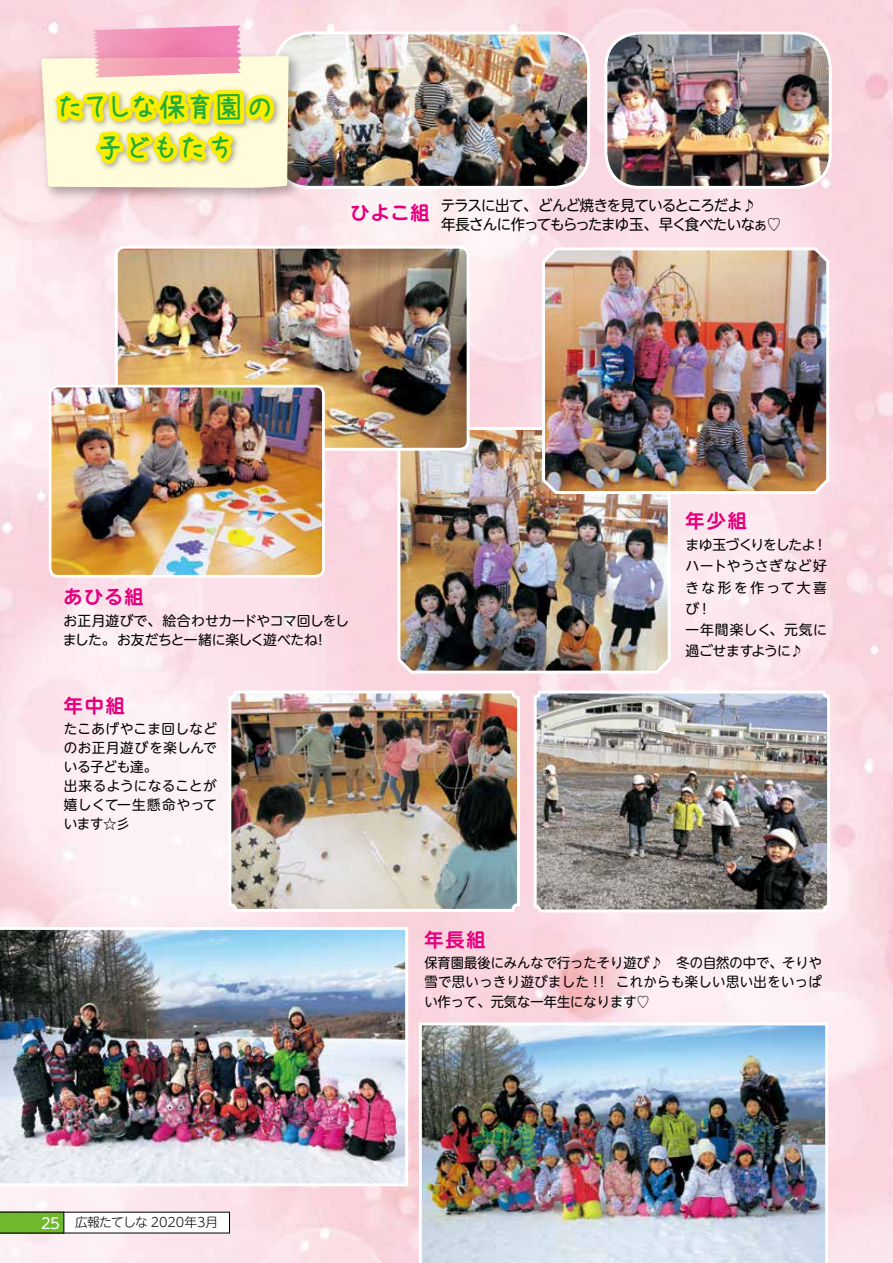
<style>
.page{position:relative;width:893px;height:1263px;background:#fff}
.page>*{position:absolute;margin:0;border:0;box-sizing:border-box;transform-origin:0 0}
.t1{font:27.9px/40.3px "TT Edit Font";color:#22ac39;text-align:center}
.t2{font:700 19.2px "UD Shin M Go Pro De";letter-spacing:.085em;color:#e4007f}
.t3{font:14.85px/19.2px "UD Shin M Go Pro";letter-spacing:-.055em;color:#000}
.t4{font:13.8px/19.2px "UD Shin M Go Pro";letter-spacing:.01em;color:#000;text-align:justify;scale:.96 1}
.t5{font:13.8px/19.2px "UD Shin M Go Pro";letter-spacing:.03em;color:#000}
.t6{font:13.8px/21.3px "UD Shin M Go Pro";letter-spacing:.01em;color:#000}
.t7{font:13.8px/19.2px "UD Shin M Go Pro";letter-spacing:-.02em;color:#000}
.t8{font:300 12.75px "UD Shin M Go Pro";color:#000}
.s1{font-weight:400;font-size:14.85px;color:#fff}
</style>
<div class="page">
<img style="left:0;top:0;width:893px;height:1263px">
<img style="left:419px;top:1022px;width:409px;height:241px">
<img style="left:0;top:927px;width:408px;height:259px">
<img style="left:606px;top:33px;width:224px;height:154px">
<div style="left:604px;top:31px;width:228px;height:158px;border:3px solid #fff;border-radius:34px"></div>
<img style="left:289px;top:33px;width:299px;height:154px">
<div style="left:274px;top:31px;width:316px;height:158px;border:3px solid #fff;border-radius:34px"></div>
<img style="left:232px;top:694px;width:284px;height:214px">
<div style="left:228px;top:690px;width:292px;height:222px;border:3px solid #fff;border-radius:6px"></div>
<img style="left:538px;top:694px;width:288px;height:214px">
<div style="left:534px;top:690px;width:296px;height:222px;border:3px solid #fff;border-radius:5px"></div>
<img style="left:31px;top:46px;width:276px;height:161px">
<svg style="left:41px;top:26px;width:248px;height:181px;background:#f5ddaa"></svg>
<img style="left:396px;top:424px;width:276px;height:251px">
<img style="left:541px;top:245px;width:290px;height:250px">
<img style="left:116px;top:247px;width:352px;height:200px">
<div style="left:115px;top:246px;width:355px;height:205px;border:3px solid #fff;border-radius:8px"></div>
<img style="left:50px;top:386px;width:273px;height:190px">
<div style="left:49px;top:385px;width:276px;height:193px;border:3px solid #fff;border-radius:8px"></div>
<svg style="left:0;top:1212px;width:230px;height:21px"></svg>
<h1 class="t1" style="left:57px;top:87px;width:219px">たてしな保育園の子どもたち</h1>
<h2 class="t2" style="left:351px;top:197px;width:81px">ひよこ組</h2>
<p class="t3" style="left:441px;top:195px;width:342px">テラスに出て、どんど焼きを見ているところだよ♪<br>年長さんに作ってもらったまゆ玉、早く食べたいなぁ♡</p>
<h2 class="t2" style="left:64px;top:581px;width:81px">あひる組</h2>
<p class="t7" style="left:63px;top:611px;width:288px">お正月遊びで、絵合わせカードやコマ回しをしました。お友だちと一緒に楽しく遊べたね！</p>
<h2 class="t2" style="left:64px;top:690px;width:63px">年中組</h2>
<p class="t5" style="left:64px;top:718px;width:155px">たこあげやこま回しなどのお正月遊びを楽しんでいる子ども達。<br>出来るようになることが嬉しくて一生懸命やっています☆彡</p>
<h2 class="t2" style="left:686px;top:505px;width:63px">年少組</h2>
<p class="t6" style="left:686px;top:533px;width:143px">まゆ玉づくりをしたよ！ハートやうさぎなど好きな形を作って大喜び！<br>一年間楽しく、元気に過ごせますように♪</p>
<h2 class="t2" style="left:424px;top:924px;width:63px">年長組</h2>
<p class="t4" style="left:424px;top:953px;width:416px">保育園最後にみんなで行ったそり遊び♪　冬の自然の中で、そりや雪で思いっきり遊びました！！これからも楽しい思い出をいっぱい作って、元気な一年生になります♡</p>
<p class="t8" style="left:41px;top:1212px;width:179px"><span class="s1">25</span> 広報たてしな 2020年3月</p>
</div>
